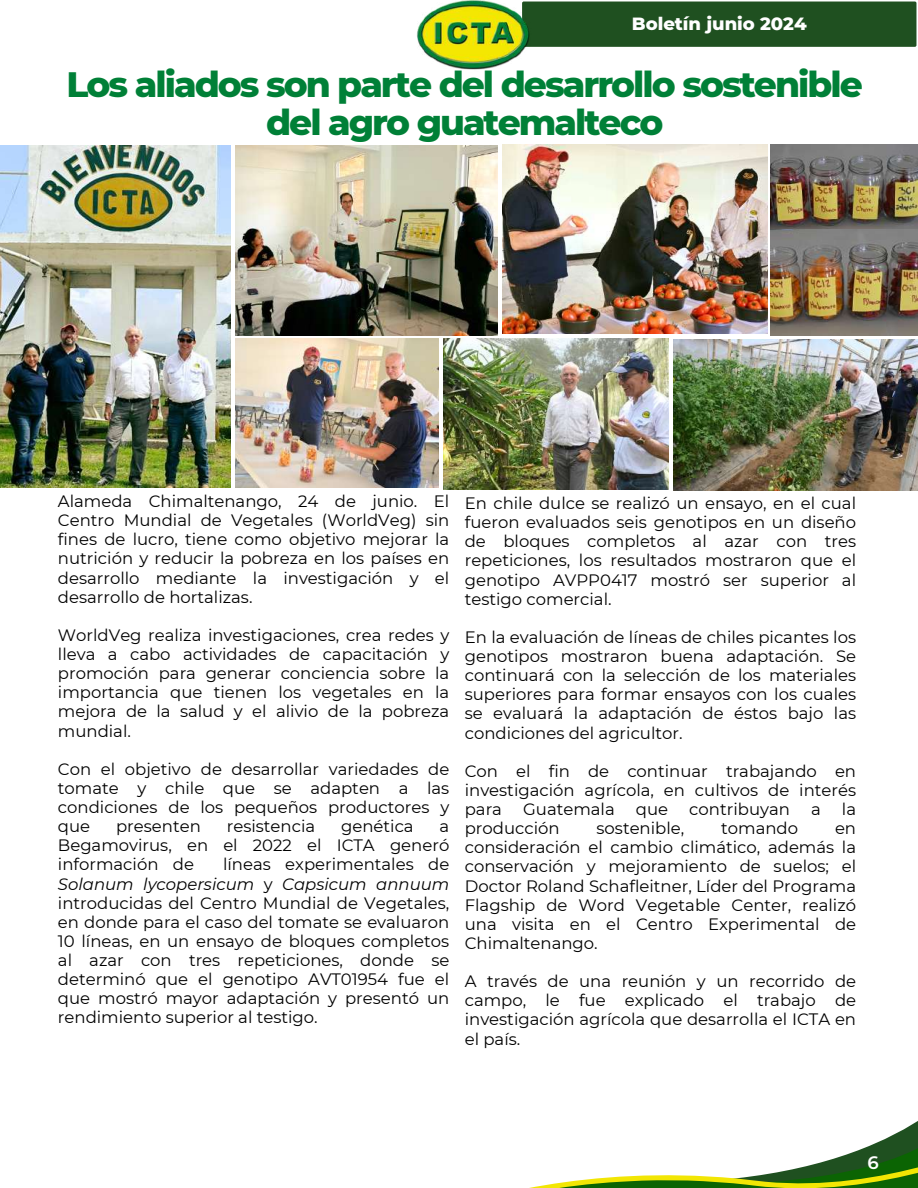
<style>
.page{position:relative;width:918px;height:1188px;background:#fff}
.page>*{position:absolute;margin:0;border:0;box-sizing:border-box;transform-origin:0 0}
.t1{font:800 36px/38.2px "Montserrat";letter-spacing:-.055em;color:#008037;text-align:center}
.t2{font:800 18px "Montserrat";color:#fff}
.t3{font:600 18px "Montserrat";color:#fff}
.t4{font:16.5px/19.2px "Montserrat";color:#000;text-align:justify}
.s1{font-style:italic}
</style>
<div class="page">
<div style="left:532px;top:1px;width:385px;height:46px;background:#1f5020"></div>
<img style="left:417px;top:0;width:115px;height:70px">
<svg style="left:529px;top:1121px;width:389px;height:67px"></svg>
<img style="left:0;top:145px;width:231px;height:342px">
<img style="left:236px;top:145px;width:262px;height:191px">
<img style="left:503px;top:145px;width:264px;height:189px">
<img style="left:236px;top:339px;width:202px;height:149px">
<img style="left:443px;top:339px;width:225px;height:150px">
<img style="left:673px;top:340px;width:245px;height:150px">
<img style="left:771px;top:145px;width:147px;height:190px">
<p class="t2" style="left:632px;top:12px;width:176px">Boletín junio 2024</p>
<h1 class="t1" style="left:67px;top:65px;width:798px">Los aliados son parte del desarrollo sostenible del agro guatemalteco</h1>
<p class="t4" style="left:58px;top:492px;width:393px">Alameda Chimaltenango, 24 de junio. El Centro Mundial de Vegetales (WorldVeg) sin fines de lucro, tiene como objetivo mejorar la nutrición y reducir la pobreza en los países en desarrollo mediante la investigación y el desarrollo de hortalizas.</p>
<p class="t4" style="left:58px;top:625px;width:393px">WorldVeg realiza investigaciones, crea redes y lleva a cabo actividades de capacitación y promoción para generar conciencia sobre la importancia que tienen los vegetales en la mejora de la salud y el alivio de la pobreza mundial.</p>
<p class="t4" style="left:58px;top:759px;width:393px">Con el objetivo de desarrollar variedades de tomate y chile que se adapten a las condiciones de los pequeños productores y que</p>
<p class="t4" style="left:116px;top:817px;width:86px">presenten</p>
<p class="t4" style="left:227px;top:817px;width:90px">resistencia</p>
<p class="t4" style="left:341px;top:817px;width:74px">genética</p>
<p class="t4" style="left:58px;top:817px;width:393px;text-indent:382px">a Begamovirus, en el 2022 el ICTA generó información de</p>
<p class="t4" style="left:58px;top:855px;width:393px;text-indent:165px">líneas experimentales de <span class="s1">Solanum lycopersicum</span> y <span class="s1">Capsicum annuum </span>introducidas del Centro Mundial de Vegetales, en donde para el caso del tomate se evaluaron 10 líneas, en un ensayo de bloques completos al azar con tres repeticiones, donde se determinó que el genotipo AVT01954 fue el que mostró mayor adaptación y presentó un rendimiento superior al testigo.</p>
<p class="t4" style="left:465px;top:493px;width:393px">En chile dulce se realizó un ensayo, en el cual fueron evaluados seis genotipos en un diseño de bloques completos al azar con tres repeticiones, los resultados mostraron que el genotipo AVPP0417 mostró ser superior al testigo comercial.</p>
<p class="t4" style="left:465px;top:627px;width:393px">En la evaluación de líneas de chiles picantes los genotipos mostraron buena adaptación. Se continuará con la selección de los materiales superiores para formar ensayos con los cuales se evaluará la adaptación de éstos bajo las condiciones del agricultor.</p>
<p class="t4" style="left:465px;top:761px;width:393px">Con el fin de continuar trabajando en investigación agrícola, en cultivos de interés para</p>
<p class="t4" style="left:523px;top:799px;width:93px">Guatemala</p>
<p class="t4" style="left:636px;top:799px;width:34px">que</p>
<p class="t4" style="left:689px;top:799px;width:102px">contribuyan</p>
<p class="t4" style="left:811px;top:799px;width:11px">a</p>
<p class="t4" style="left:842px;top:799px;width:16px">la</p>
<p class="t4" style="left:465px;top:819px;width:96px">producción</p>
<p class="t4" style="left:597px;top:819px;width:89px">sostenible,</p>
<p class="t4" style="left:721px;top:819px;width:78px">tomando</p>
<p class="t4" style="left:465px;top:819px;width:393px;text-indent:370px">en consideración el cambio climático, además la conservación y mejoramiento de suelos; el Doctor Roland Schafleitner, Líder del Programa Flagship de Word Vegetable Center, realizó una visita en el Centro Experimental de Chimaltenango.</p>
<p class="t4" style="left:465px;top:972px;width:393px">A través de una reunión y un recorrido de campo, le fue explicado el trabajo de investigación agrícola que desarrolla el ICTA en el país.</p>
<p class="t3" style="left:868px;top:1152px;width:13px">6</p>
</div>
